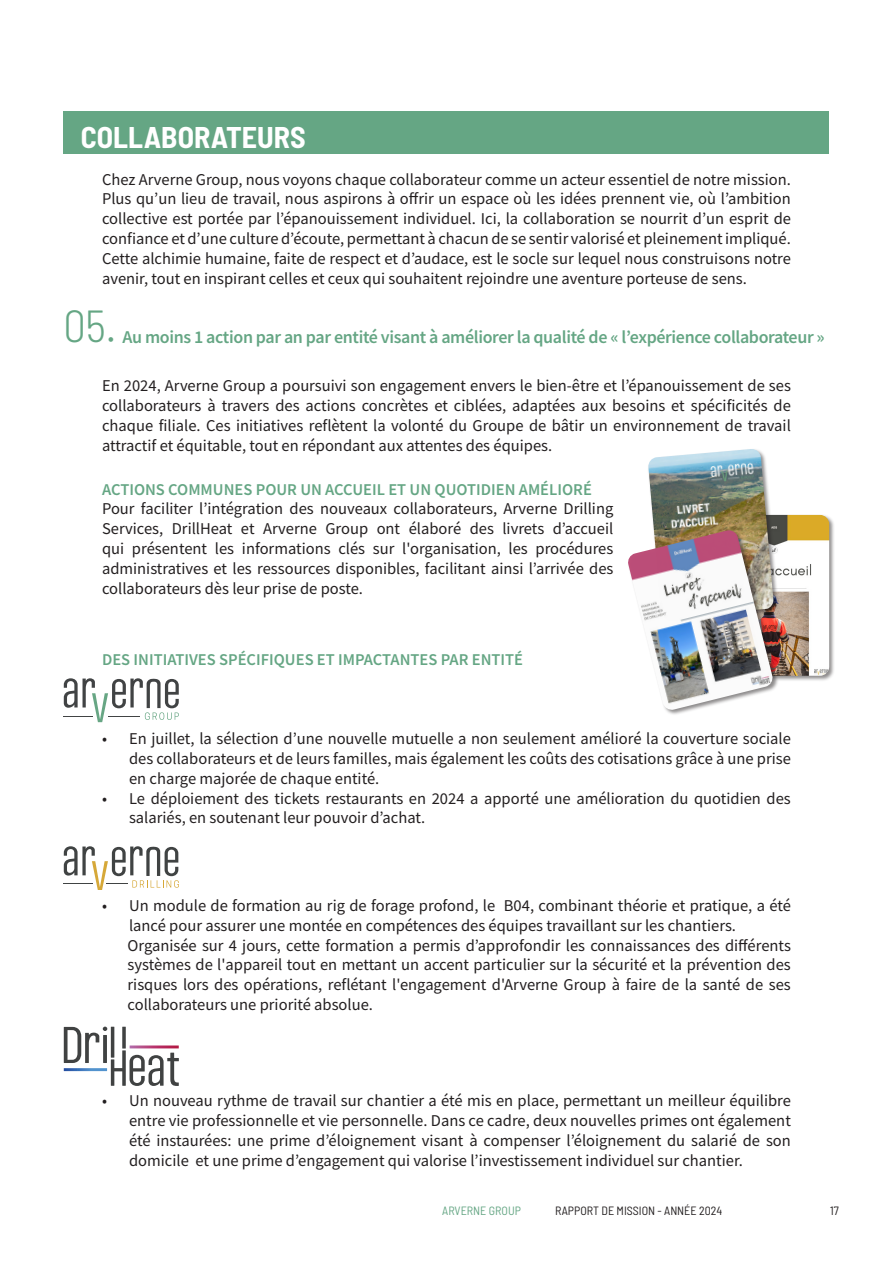
<style>
.page{position:relative;width:893px;height:1263px;background:#fff}
.page>*{position:absolute;margin:0;border:0;box-sizing:border-box;transform-origin:0 0}
.t1{font:300 semi-condensed 45px "Barlow";color:#65a684}
.t2{font:700 semi-condensed 30px "Barlow";color:#fff}
.t3{font:600 18px "Source Sans Pro";letter-spacing:-.02em;color:#65a684}
.t4{font:16.5px/19.8px "Source Sans Pro";color:#231f20;text-align:justify}
.t5{font:600 16.5px "Source Sans Pro";color:#65a684}
.t6{font:semi-condensed 12px "Barlow";color:#231f20}
.t7{font:semi-condensed 12px "Barlow";color:#65a684}
</style>
<div class="page">
<div style="left:718px;top:514px;width:117px;height:167px;background:#231f20;opacity:.51"></div>
<img style="left:779px;top:515px;width:50px;height:161px">
<div style="left:647px;top:448px;width:132px;height:175px;background:#231f20;opacity:.51"></div>
<img style="left:648px;top:449px;width:126px;height:81px">
<div style="left:627px;top:530px;width:152px;height:186px;background:#231f20;opacity:.51"></div>
<img style="left:627px;top:530px;width:146px;height:181px">
<div style="left:64px;top:112px;width:765px;height:42px;background:#65a684"></div>
<svg style="left:64px;top:678px;width:115px;height:44px"></svg>
<hr style="left:108px;top:716px;width:32px;height:1px;background:#414344">
<svg style="left:64px;top:846px;width:115px;height:44px"></svg>
<svg style="left:64px;top:1027px;width:115px;height:59px"></svg>
<p class="t2" style="left:81px;top:119px;width:226px">COLLABORATEURS</p>
<p class="t4" style="left:102px;top:169px;width:690px">Chez Arverne Group, nous voyons chaque collaborateur comme un acteur essentiel de notre mission.<br>Plus qu’un lieu de travail, nous aspirons à offrir un espace où les idées prennent vie, où l’ambition collective est portée par l’épanouissement individuel. Ici, la collaboration se nourrit d’un esprit de confiance et d’une culture d’écoute, permettant à chacun de se sentir valorisé et pleinement impliqué.<br>Cette alchimie humaine, faite de respect et d’audace, est le socle sur lequel nous construisons notre avenir, tout en inspirant celles et ceux qui souhaitent rejoindre une aventure porteuse de sens.</p>
<p class="t1" style="left:64px;top:298px;width:54px">05.</p>
<p class="t3" style="left:123px;top:325px;width:704px">Au moins 1 action par an par entité visant à améliorer la qualité de « l’expérience collaborateur »</p>
<p class="t4" style="left:102px;top:376px;width:690px">En 2024, Arverne Group a poursuivi son engagement envers le bien-être et l’épanouissement de ses collaborateurs à travers des actions concrètes et ciblées, adaptées aux besoins et spécificités de chaque filiale. Ces initiatives reflètent la volonté du Groupe de bâtir un environnement de travail attractif et équitable, tout en répondant aux attentes des équipes.</p>
<p class="t5" style="left:102px;top:478px;width:491px">ACTIONS COMMUNES POUR UN ACCUEIL ET UN QUOTIDIEN AMÉLIORÉ</p>
<p class="t4" style="left:102px;top:499px;width:513px">Pour faciliter l’intégration des nouveaux collaborateurs, Arverne Drilling Services, DrillHeat et Arverne Group ont élaboré des livrets d’accueil qui présentent les informations clés sur l'organisation, les procédures administratives et les ressources disponibles, facilitant ainsi l’arrivée des collaborateurs dès leur prise de poste.</p>
<p class="t5" style="left:102px;top:648px;width:422px">DES INITIATIVES SPÉCIFIQUES ET IMPACTANTES PAR ENTITÉ</p>
<p class="t4" style="left:129px;top:729px;width:663px;text-indent:-27px">• En juillet, la sélection d’une nouvelle mutuelle a non seulement amélioré la couverture sociale des collaborateurs et de leurs familles, mais également les coûts des cotisations grâce à une prise en charge majorée de chaque entité.</p>
<p class="t4" style="left:129px;top:788px;width:663px;text-indent:-27px">• Le déploiement des tickets restaurants en 2024 a apporté une amélioration du quotidien des salariés, en soutenant leur pouvoir d’achat.</p>
<p class="t4" style="left:129px;top:895px;width:663px;text-indent:-27px">• Un module de formation au rig de forage profond, le B04, combinant théorie et pratique, a été lancé pour assurer une montée en compétences des équipes travaillant sur les chantiers.</p>
<p class="t4" style="left:128px;top:935px;width:665px">Organisée sur 4 jours, cette formation a permis d’approfondir les connaissances des différents systèmes de l'appareil tout en mettant un accent particulier sur la sécurité et la prévention des risques lors des opérations, reflétant l'engagement d'Arverne Group à faire de la santé de ses collaborateurs une priorité absolue.</p>
<p class="t4" style="left:129px;top:1091px;width:663px;text-indent:-27px">• Un nouveau rythme de travail sur chantier a été mis en place, permettant un meilleur équilibre entre vie professionnelle et vie personnelle. Dans ce cadre, deux nouvelles primes ont également été instaurées: une prime d’éloignement visant à compenser l’éloignement du salarié de son domicile et une prime d’engagement qui valorise l’investissement individuel sur chantier.</p>
<p class="t7" style="left:442px;top:1202px;width:80px">ARVERNE GROUP</p>
<p class="t6" style="left:555px;top:1202px;width:168px">RAPPORT DE MISSION - ANNÉE 2024</p>
<p class="t6" style="left:830px;top:1202px;width:10px">17</p>
</div>
